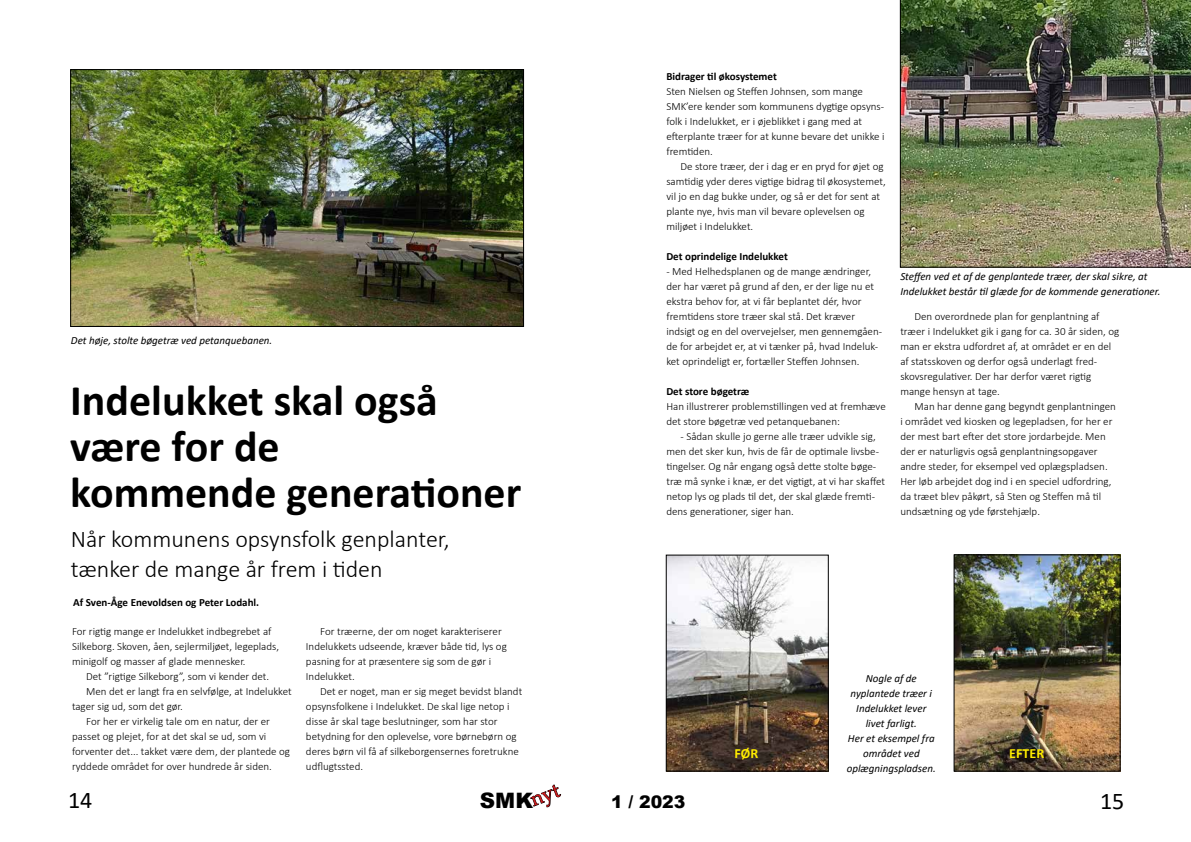
<style>
.page{position:relative;width:1191px;height:842px;background:#fff}
.page>*{position:absolute;margin:0;border:0;box-sizing:border-box;transform-origin:0 0}
.t1{font:700 43.9px/46px "Calibri";color:#000}
.t2{font:300 24px/30px "Calibri";color:#000}
.t3{font:24px "Calibri";color:#000}
.t4{font:900 21.2px "Arial";color:#000}
.t5{font:900 17.3px "Arial";color:#000}
.t6{font:700 14px "Calibri";color:#ffed00}
.t7{font:300 11px/15px "Calibri";color:#000}
.t8{font:italic 11px/15px "Calibri";color:#000}
.t9{font:700 11px "Calibri";color:#000}
</style>
<div class="page">
<img style="left:72px;top:71px;width:450px;height:254px">
<div style="left:70px;top:69px;width:454px;height:258px;border:1px solid #000"></div>
<img style="left:900px;top:0;width:291px;height:267px">
<img style="left:955px;top:557px;width:163px;height:212px">
<div style="left:953px;top:555px;width:167px;height:216px;border:1px solid #000"></div>
<img style="left:668px;top:557px;width:158px;height:212px">
<div style="left:666px;top:555px;width:162px;height:216px;border:1px solid #000"></div>
<p class="t8" style="left:71px;top:332px;width:203px">Det høje, stolte bøgetræ ved petanquebanen.</p>
<h1 class="t1" style="left:70px;top:377px;width:452px">Indelukket skal også være for de<br>kommende generationer</h1>
<h2 class="t2" style="left:71px;top:524px;width:380px">Når kommunens opsynsfolk genplanter, tænker de mange år frem i tiden</h2>
<p class="t9" style="left:73px;top:595px;width:187px">Af Sven-Åge Enevoldsen og Peter Lodahl.</p>
<p class="t7" style="left:72px;top:624px;width:209px">For rigtig mange er Indelukket indbegrebet af<br>Silkeborg. Skoven, åen, sejlermiljøet, legeplads, minigolf og masser af glade mennesker.</p>
<p class="t7" style="left:86px;top:669px;width:184px">Det ”rigtige Silkeborg”, som vi kender det.</p>
<p class="t7" style="left:86px;top:684px;width:207px">Men det er langt fra en selvfølge, at Indelukket</p>
<p class="t7" style="left:72px;top:699px;width:112px">tager sig ud, som det gør.</p>
<p class="t7" style="left:86px;top:714px;width:185px">For her er virkelig tale om en natur, der er</p>
<p class="t7" style="left:72px;top:729px;width:196px">passet og plejet, for at det skal se ud, som vi</p>
<p class="t7" style="left:72px;top:744px;width:219px">forventer det... takket være dem, der plantede og</p>
<p class="t7" style="left:72px;top:759px;width:201px">ryddede området for over hundrede år siden.</p>
<p class="t7" style="left:306px;top:624px;width:202px;text-indent:14px">For træerne, der om noget karakteriserer Indelukkets udseende, kræver både tid, lys og pasning for at præsentere sig som de gør i Indelukket.</p>
<p class="t7" style="left:306px;top:684px;width:218px;text-indent:14px">Det er noget, man er sig meget bevidst blandt opsynsfolkene i Indelukket. De skal lige netop i disse år skal tage beslutninger, som har stor betydning for den oplevelse, vore børnebørn og deres børn vil få af silkeborgensernes foretrukne udflugtssted.</p>
<p class="t9" style="left:666px;top:69px;width:112px">Bidrager til økosystemet</p>
<p class="t7" style="left:666px;top:84px;width:220px">Sten Nielsen og Steffen Johnsen, som mange SMK’ere kender som kommunens dygtige opsyns&shy;folk i Indelukket, er i øjeblikket i gang med at efterplante træer for at kunne bevare det unikke i fremtiden.</p>
<p class="t7" style="left:666px;top:159px;width:221px;text-indent:14px">De store træer, der i dag er en pryd for øjet og samtidig yder deres vigtige bidrag til økosystemet, vil jo en dag bukke under, og så er det for sent at plante nye, hvis man vil bevare oplevelsen og miljøet i Indelukket.</p>
<p class="t9" style="left:666px;top:249px;width:123px">Det oprindelige Indelukket</p>
<p class="t7" style="left:666px;top:264px;width:217px">- Med Helhedsplanen og de mange ændringer, der har været på grund af den, er der lige nu et ekstra behov for, at vi får beplantet dér, hvor fremtidens store træer skal stå. Det kræver indsigt og en del overvejelser, men gennemgåen&shy;de for arbejdet er, at vi tænker på, hvad Indeluk&shy;ket oprindeligt er, fortæller Steffen Johnsen.</p>
<p class="t9" style="left:666px;top:384px;width:84px">Det store bøgetræ</p>
<p class="t7" style="left:666px;top:399px;width:221px">Han illustrerer problemstillingen ved at fremhæve det store bøgetræ ved petanquebanen:</p>
<p class="t7" style="left:666px;top:429px;width:220px;text-indent:14px">- Sådan skulle jo gerne alle træer udvikle sig, men det sker kun, hvis de får de optimale livsbe&shy;tingelser. Og når engang også dette stolte bøge&shy;træ må synke i knæ, er det vigtigt, at vi har skaffet netop lys og plads til det, der skal glæde fremti&shy;dens generationer, siger han.</p>
<p class="t8" style="left:900px;top:268px;width:262px">Steffen ved et af de genplantede træer, der skal sikre, at<br>Indelukket består til glæde for de kommende generationer.</p>
<p class="t7" style="left:900px;top:309px;width:220px;text-indent:14px">Den overordnede plan for genplantning af træer i Indelukket gik i gang for ca. 30 år siden, og man er ekstra udfordret af, at området er en del af statsskoven og derfor også underlagt fred&shy;skovsregulativer. Der har derfor været rigtig mange hensyn at tage.</p>
<p class="t7" style="left:900px;top:399px;width:217px;text-indent:14px">Man har denne gang begyndt genplantningen i området ved kiosken og legepladsen, for her er der mest bart efter det store jordarbejde. Men der er naturligvis også genplantningsopgaver andre steder, for eksempel ved oplægspladsen.<br>Her løb arbejdet dog ind i en speciel udfordring, da træet blev påkørt, så Sten og Steffen må til undsætning og yde førstehjælp.</p>
<p class="t8" style="left:847px;top:670px;width:90px;text-align:center">Nogle af de nyplantede træer i<br>Indelukket lever livet farligt.<br>Her et eksempel fra området ved oplægningspladsen.</p>
<p class="t6" style="left:734px;top:743px;width:25px">FØR</p>
<p class="t6" style="left:1009px;top:744px;width:36px">EFTER</p>
<h2 class="t3" style="left:68px;top:783px;width:26px">14</h2>
<h3 class="t4" style="left:480px;top:785px;width:55px">SMK</h3>
<h3 class="t5" style="left:611px;top:789px;width:76px">1 / 2023</h3>
<h2 class="t3" style="left:1100px;top:784px;width:26px">15</h2>
</div>
